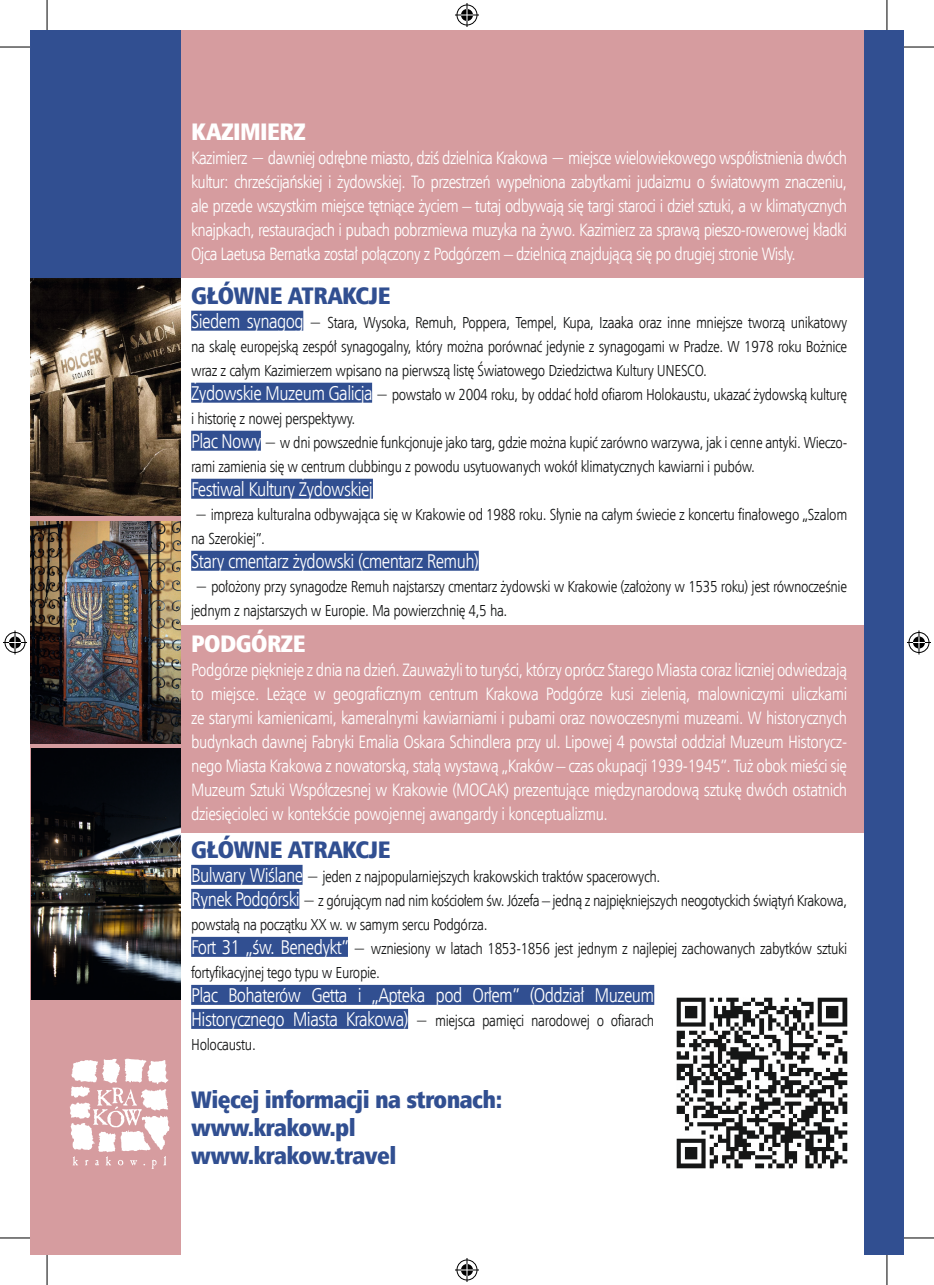
<style>
.page{position:relative;width:934px;height:1285px;background:#fff}
.page>*{position:absolute;margin:0;border:0;box-sizing:border-box;transform-origin:0 0}
.t1{font:24px/28px "Humnst 777 X Blk Cn EU";letter-spacing:-.025em;color:#314f91}
.t2{font:24px "Humnst 777 X Blk Cn EU";letter-spacing:-.025em;color:#fff}
.t3{font:20px "Humnst 777 Lt Cn EU";letter-spacing:-.03em;color:#fff}
.t4{font:18px/24px "Humnst 777 Lt Cn EU";letter-spacing:-.025em;color:#fff;text-align:justify}
.t5{font:16px/24px "Humnst 777 Lt Cn EU";letter-spacing:-.025em;color:#151616}
.s1{font-size:20px;color:#fff}
</style>
<div class="page">
<img style="left:676px;top:997px;width:170px;height:171px">
<div style="left:168px;top:625px;width:701px;height:207px;background:#d69c9f"></div>
<div style="left:70px;top:30px;width:793px;height:247px;background:#d69c9f"></div>
<div style="left:30px;top:30px;width:150px;height:1225px;background:#d69c9f"></div>
<div style="left:30px;top:30px;width:150px;height:298px;background:#314f91"></div>
<div style="left:863px;top:30px;width:40px;height:1225px;background:#314f91"></div>
<svg style="left:70px;top:1058px;width:99px;height:111px"></svg>
<img style="left:31px;top:749px;width:149px;height:250px">
<img style="left:30px;top:278px;width:150px;height:237px">
<img style="left:31px;top:521px;width:149px;height:222px">
<div style="left:191px;top:311px;width:112px;height:20px;background:#314f91"></div>
<div style="left:191px;top:383px;width:181px;height:20px;background:#314f91"></div>
<div style="left:191px;top:431px;width:70px;height:20px;background:#314f91"></div>
<div style="left:191px;top:479px;width:182px;height:20px;background:#314f91"></div>
<div style="left:191px;top:551px;width:287px;height:20px;background:#314f91"></div>
<div style="left:191px;top:865px;width:111px;height:20px;background:#314f91"></div>
<div style="left:191px;top:889px;width:108px;height:20px;background:#314f91"></div>
<div style="left:191px;top:937px;width:157px;height:20px;background:#314f91"></div>
<div style="left:191px;top:985px;width:463px;height:20px;background:#314f91"></div>
<div style="left:191px;top:1009px;width:217px;height:20px;background:#314f91"></div>
<hr style="left:0;top:47px;width:30px;height:1px;background:#000">
<hr style="left:903px;top:47px;width:30px;height:1px;background:#000">
<hr style="left:0;top:1237px;width:30px;height:1px;background:#000">
<hr style="left:903px;top:1237px;width:30px;height:1px;background:#000">
<hr style="left:47px;top:0;width:1px;height:30px;background:#000">
<hr style="left:47px;top:1255px;width:1px;height:30px;background:#000">
<hr style="left:886px;top:0;width:1px;height:30px;background:#000">
<hr style="left:886px;top:1255px;width:1px;height:30px;background:#000">
<svg style="left:455px;top:3px;width:24px;height:24px"></svg>
<svg style="left:455px;top:1258px;width:24px;height:24px"></svg>
<svg style="left:3px;top:630px;width:24px;height:24px"></svg>
<svg style="left:907px;top:630px;width:23px;height:24px"></svg>
<h1 class="t2" style="left:191px;top:116px;width:116px">KAZIMIERZ</h1>
<p class="t4" style="left:191px;top:145px;width:657px">Kazimierz − dawniej odrębne miasto, dziś dzielnica Krakowa − miejsce wielowiekowego współistnienia dwóch kultur: chrześcijańskiej i żydowskiej. To przestrzeń wypełniona zabytkami judaizmu o światowym znaczeniu, ale przede wszystkim miejsce tętniące życiem – tutaj odbywają się targi staroci i dzieł sztuki, a w klimatycznych knajpkach, restauracjach i pubach pobrzmiewa muzyka na żywo. Kazimierz za sprawą pieszo-rowerowej kładki Ojca Laetusa Bernatka został połączony z Podgórzem – dzielnicą znajdującą się po drugiej stronie Wisły.</p>
<h1 class="t1" style="left:191px;top:281px;width:201px">GŁÓWNE ATRAKCJE</h1>
<p class="t5" style="left:191px;top:310px;width:657px"><span class="s1">Siedem synagog</span> − Stara, Wysoka, Remuh, Poppera, Tempel, Kupa, Izaaka oraz inne mniejsze tworzą unikatowy na skalę europejską zespół synagogalny, który można porównać jedynie z synagogami w Pradze. W 1978 roku Bożnice wraz z całym Kazimierzem wpisano na pierwszą listę Światowego Dziedzictwa Kultury UNESCO.<br><span class="s1">Żydowskie Muzeum Galicja</span> − powstało w 2004 roku, by oddać hołd ofiarom Holokaustu, ukazać żydowską kulturę i historię z nowej perspektywy.<br><span class="s1">Plac Nowy</span> − w dni powszednie funkcjonuje jako targ, gdzie można kupić zarówno warzywa, jak i cenne antyki. Wieczo&shy;rami zamienia się w centrum clubbingu z powodu usytuowanych wokół klimatycznych kawiarni i pubów.</p>
<p class="t3" style="left:191px;top:476px;width:183px">Festiwal Kultury Żydowskiej</p>
<p class="t5" style="left:191px;top:502px;width:657px">− impreza kulturalna odbywająca się w Krakowie od 1988 roku. Słynie na całym świecie z koncertu finałowego „Szalom na Szerokiej”.</p>
<p class="t3" style="left:191px;top:548px;width:289px">Stary cmentarz żydowski (cmentarz Remuh)</p>
<p class="t5" style="left:191px;top:574px;width:657px">− położony przy synagodze Remuh najstarszy cmentarz żydowski w Krakowie (założony w 1535 roku) jest równocześnie jednym z najstarszych w Europie. Ma powierzchnię 4,5 ha.</p>
<h1 class="t2" style="left:191px;top:628px;width:116px">PODGÓRZE</h1>
<p class="t4" style="left:191px;top:657px;width:657px">Podgórze pięknieje z dnia na dzień. Zauważyli to turyści, którzy oprócz Starego Miasta coraz liczniej odwiedzają to miejsce. Leżące w geograficznym centrum Krakowa Podgórze kusi zielenią, malowniczymi uliczkami ze starymi kamienicami, kameralnymi kawiarniami i pubami oraz nowoczesnymi muzeami. W historycznych budynkach dawnej Fabryki Emalia Oskara Schindlera przy ul. Lipowej 4 powstał oddział Muzeum Historycz&shy;nego Miasta Krakowa z nowatorską, stałą wystawą „Kraków – czas okupacji 1939-1945”. Tuż obok mieści się Muzeum Sztuki Współczesnej w Krakowie (MOCAK) prezentujące międzynarodową sztukę dwóch ostatnich dziesięcioleci w kontekście powojennej awangardy i konceptualizmu.</p>
<h1 class="t1" style="left:191px;top:835px;width:201px">GŁÓWNE ATRAKCJE</h1>
<p class="t5" style="left:191px;top:864px;width:657px"><span class="s1">Bulwary Wiślane</span> − jeden z najpopularniejszych krakowskich traktów spacerowych.<br><span class="s1">Rynek Podgórski</span> − z górującym nad nim kościołem św. Józefa – jedną z najpiękniejszych neogotyckich świątyń Krakowa, powstałą na początku XX w. w samym sercu Podgórza.<br><span class="s1">Fort 31 „św. Benedykt”</span> − wzniesiony w latach 1853-1856 jest jednym z najlepiej zachowanych zabytków sztuki fortyfikacyjnej tego typu w Europie.</p>
<p class="t3" style="left:191px;top:982px;width:464px">Plac Bohaterów Getta i „Apteka pod Orłem” (Oddział Muzeum</p>
<p class="t5" style="left:191px;top:1008px;width:464px"><span class="s1">Historycznego Miasta Krakowa)</span> − miejsca pamięci narodowej o ofiarach<br>Holocaustu.</p>
<h1 class="t1" style="left:191px;top:1086px;width:313px">Więcej informacji na stronach: www.krakow.pl www.krakow.travel</h1>
</div>
